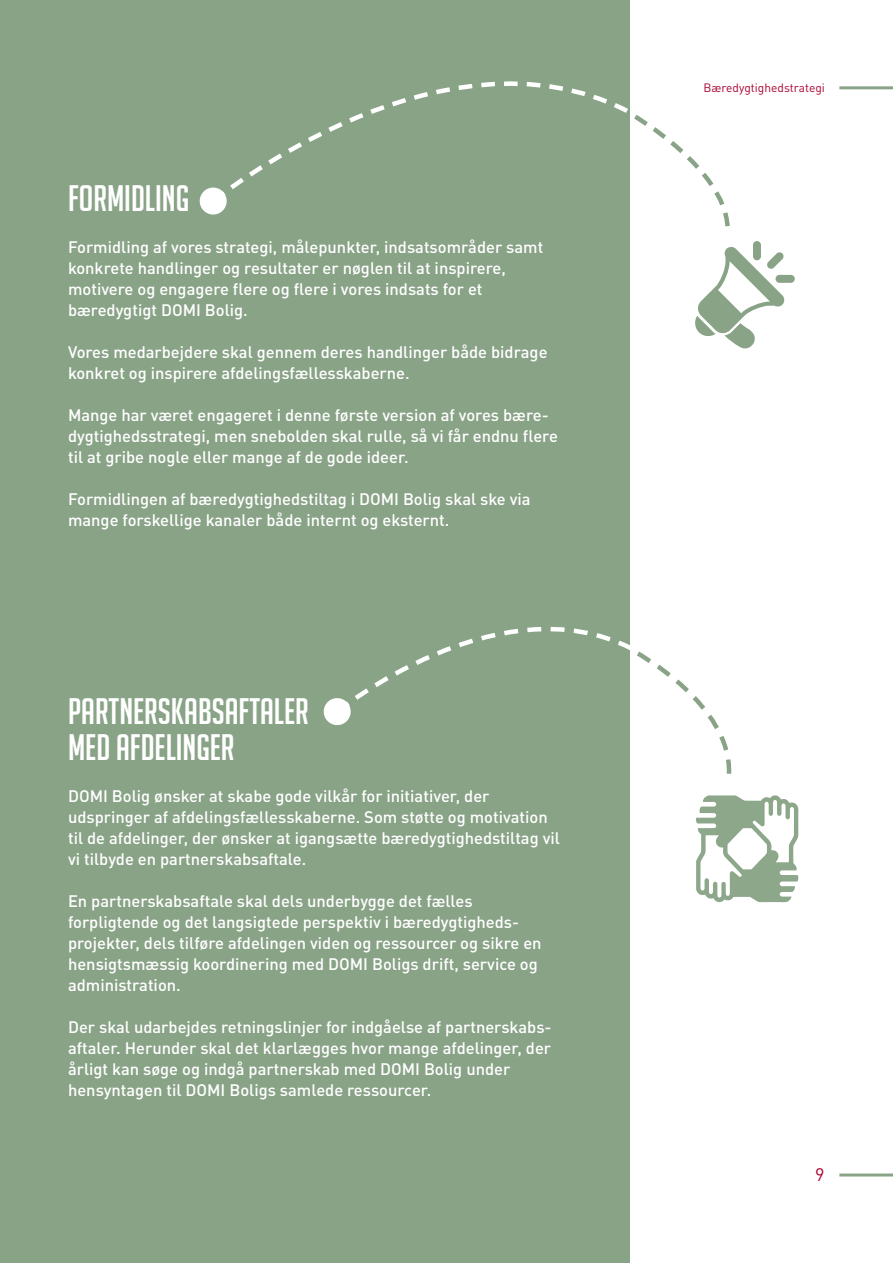
<style>
.page{position:relative;width:893px;height:1263px;background:#fff}
.page>*{position:absolute;margin:0;border:0;box-sizing:border-box;transform-origin:0 0}
.Overskrift{font:36px/36px "Big Noodle Titling";color:#fff}
.t1{font:18px "DIN Pro";color:#ab0333}
.Brød{font:500 16.5px/21px "DIN Pro";color:#fff}
.t2{font:12px "DIN Pro";color:#ab0333}
</style>
<div class="page">
<hr style="left:839px;top:1173px;width:54px;height:3px;background:#89a387">
<hr style="left:839px;top:86px;width:54px;height:3px;background:#89a387">
<div style="left:0;top:0;width:629px;height:1263px;background:#89a387"></div>
<div style="left:775px;top:275px;width:20px;height:8px;background:#89a387;border-radius:4px"></div>
<div style="left:753px;top:241px;width:8px;height:19px;background:#89a387;border-radius:4px"></div>
<svg style="left:695px;top:247px;width:90px;height:102px"></svg>
<svg style="left:696px;top:795px;width:102px;height:107px"></svg>
<svg style="left:634px;top:115px;width:96px;height:112px"></svg>
<svg style="left:230px;top:16px;width:400px;height:190px"></svg>
<svg style="left:199px;top:187px;width:28px;height:28px"></svg>
<svg style="left:323px;top:581px;width:409px;height:197px"></svg>
<p class="Overskrift" style="left:68px;top:180px;width:123px">FORMIDLING</p>
<p class="Brød" style="left:68px;top:235px;width:477px">Formidling af vores strategi, målepunkter, indsatsområder samt konkrete handlinger og resultater er nøglen til at inspirere, motivere og engagere flere og flere i vores indsats for et bæredygtigt DOMI Bolig.</p>
<p class="Brød" style="left:68px;top:340px;width:481px">Vores medarbejdere skal gennem deres handlinger både bidrage konkret og inspirere afdelingsfællesskaberne.</p>
<p class="Brød" style="left:68px;top:403px;width:491px">Mange har været engageret i denne første version af vores bære&shy;dygtighedsstrategi, men snebolden skal rulle, så vi får endnu flere til at gribe nogle eller mange af de gode ideer.</p>
<p class="Brød" style="left:68px;top:487px;width:464px">Formidlingen af bæredygtighedstiltag i DOMI Bolig skal ske via mange forskellige kanaler både internt og eksternt.</p>
<p class="Overskrift" style="left:68px;top:693px;width:242px">PARTNERSKABSAFTALER<br>MED AFDELINGER</p>
<p class="Brød" style="left:68px;top:783px;width:493px">DOMI Bolig ønsker at skabe gode vilkår for initiativer, der udspringer af afdelingsfællesskaberne. Som støtte og motivation til de afdelinger, der ønsker at igangsætte bæredygtighedstiltag vil vi tilbyde en partnerskabsaftale.</p>
<p class="Brød" style="left:68px;top:888px;width:475px">En partnerskabsaftale skal dels underbygge det fælles forpligtende og det langsigtede perspektiv i bæredygtigheds&shy;projekter, dels tilføre afdelingen viden og ressourcer og sikre en hensigtsmæssig koordinering med DOMI Boligs drift, service og administration.</p>
<p class="Brød" style="left:68px;top:1014px;width:485px">Der skal udarbejdes retningslinjer for indgåelse af partnerskabs&shy;aftaler. Herunder skal det klarlægges hvor mange afdelinger, der årligt kan søge og indgå partnerskab med DOMI Bolig under hensyntagen til DOMI Boligs samlede ressourcer.</p>
<p class="t2" style="left:703px;top:78px;width:123px">Bæredygtighedstrategi</p>
<p class="t1" style="left:815px;top:1161px;width:11px">9</p>
</div>
